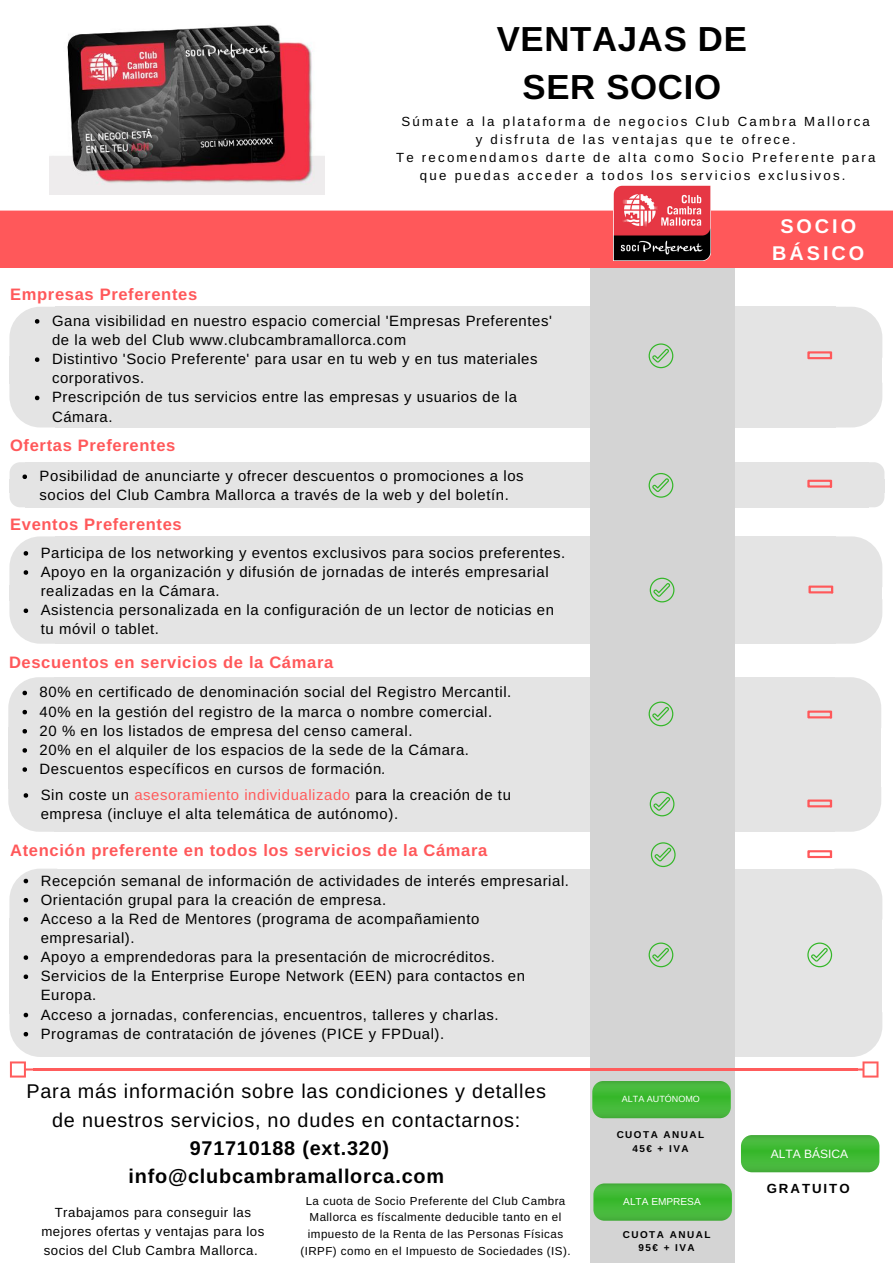
<style>
.page{position:relative;width:893px;height:1263px;background:#fff}
.page>*{position:absolute;margin:0;border:0;box-sizing:border-box;transform-origin:0 0}
.t1{font:700 34.8px/48.4px "Arimo";letter-spacing:.02em;color:#000;text-align:center}
.t2{font:19.8px/28.2px "Arimo";letter-spacing:.04em;color:#000;text-align:center}
.t3{font:700 19.8px/28.2px "Arimo";letter-spacing:.04em;color:#000;text-align:center}
.t4{font:700 19.8px/27px "Arimo";letter-spacing:.15em;color:#fff;text-align:center}
.t5{font:700 16.5px "Arimo";letter-spacing:.04em;color:#ff585a}
.t6{font:14.85px/19.2px "Arimo";letter-spacing:.04em;color:#000}
.t7{font:13.2px/18px "Arimo";letter-spacing:.17em;color:#000;text-align:center}
.t8{font:13.2px/19.2px "Arimo";letter-spacing:.04em;color:#000;text-align:center}
.t9{font:700 13.2px "Arimo";letter-spacing:.15em;color:#000}
.t10{font:12px "Arimo";color:#fff}
.t11{font:11.55px/17px "Arimo";letter-spacing:.04em;color:#000;text-align:center}
.t12{font:10.05px "Arimo";color:#fff}
.t13{font:700 9.9px/13.5px "Arimo";letter-spacing:.15em;color:#000;text-align:center}
.t14{font:9px "Arimo";color:#fff}
.s1{font-style:italic}
.s2{color:#ff5c5c}
</style>
<div class="page">
<svg style="left:869px;top:462px;width:15px;height:17px"></svg>
<div style="left:868px;top:479px;width:16px;height:13px;background:#e4e4e4"></div>
<div style="left:25px;top:479px;width:844px;height:13px;background:#e4e4e4"></div>
<div style="left:25px;top:462px;width:844px;height:18px;background:#e4e4e4"></div>
<div style="left:10px;top:479px;width:16px;height:13px;background:#e4e4e4"></div>
<div style="left:25px;top:492px;width:844px;height:15px;background:#e4e4e4"></div>
<svg style="left:10px;top:492px;width:15px;height:15px"></svg>
<svg style="left:869px;top:492px;width:15px;height:15px"></svg>
<div style="left:834px;top:586px;width:48px;height:15px;background:#e4e4e4"></div>
<div style="left:56px;top:586px;width:780px;height:15px;background:#e4e4e4"></div>
<div style="left:56px;top:536px;width:780px;height:51px;background:#e4e4e4"></div>
<div style="left:9px;top:586px;width:48px;height:15px;background:#e4e4e4"></div>
<div style="left:56px;top:599px;width:780px;height:45px;background:#e4e4e4"></div>
<svg style="left:836px;top:601px;width:46px;height:43px;background:#e6e6e6"></svg>
<div style="left:834px;top:356px;width:48px;height:28px;background:#e4e4e4"></div>
<div style="left:56px;top:356px;width:780px;height:28px;background:#e4e4e4"></div>
<div style="left:56px;top:307px;width:780px;height:51px;background:#e4e4e4"></div>
<div style="left:9px;top:356px;width:48px;height:28px;background:#e4e4e4"></div>
<div style="left:56px;top:383px;width:780px;height:44px;background:#e4e4e4"></div>
<svg style="left:836px;top:384px;width:46px;height:43px;background:#e6e6e6"></svg>
<svg style="left:836px;top:869px;width:46px;height:49px;background:#e6e6e6"></svg>
<div style="left:834px;top:918px;width:48px;height:96px;background:#e4e4e4"></div>
<div style="left:56px;top:918px;width:780px;height:96px;background:#e4e4e4"></div>
<div style="left:56px;top:869px;width:780px;height:50px;background:#e4e4e4"></div>
<div style="left:9px;top:918px;width:48px;height:96px;background:#e4e4e4"></div>
<div style="left:56px;top:1012px;width:780px;height:45px;background:#e4e4e4"></div>
<div style="left:833px;top:726px;width:48px;height:62px;background:#e4e4e4"></div>
<div style="left:55px;top:726px;width:780px;height:62px;background:#e4e4e4"></div>
<div style="left:55px;top:677px;width:780px;height:51px;background:#e4e4e4"></div>
<div style="left:8px;top:726px;width:48px;height:62px;background:#e4e4e4"></div>
<div style="left:55px;top:787px;width:780px;height:45px;background:#e4e4e4"></div>
<div style="left:590px;top:265px;width:144px;height:998px;background:#d4d4d4"></div>
<svg style="left:10px;top:462px;width:17px;height:17px"></svg>
<svg style="left:9px;top:536px;width:47px;height:50px;background:#e3e3e3"></svg>
<svg style="left:9px;top:601px;width:47px;height:43px;background:#e5e5e5"></svg>
<svg style="left:9px;top:307px;width:47px;height:55px"></svg>
<svg style="left:9px;top:384px;width:47px;height:43px;background:#e4e4e4"></svg>
<img style="left:50px;top:25px;width:274px;height:170px">
<div style="left:0;top:211px;width:893px;height:57px;background:#ff585a"></div>
<img style="left:614px;top:186px;width:96px;height:74px">
<svg style="left:8px;top:677px;width:47px;height:56px"></svg>
<svg style="left:23px;top:748px;width:4px;height:5px"></svg>
<svg style="left:23px;top:767px;width:4px;height:5px"></svg>
<svg style="left:9px;top:869px;width:47px;height:52px;background:#e1e1e1"></svg>
<svg style="left:24px;top:955px;width:4px;height:5px"></svg>
<svg style="left:24px;top:974px;width:4px;height:5px"></svg>
<svg style="left:649px;top:343px;width:24px;height:25px"></svg>
<svg style="left:649px;top:473px;width:24px;height:25px"></svg>
<svg style="left:650px;top:578px;width:24px;height:24px"></svg>
<svg style="left:649px;top:701px;width:24px;height:25px"></svg>
<svg style="left:650px;top:792px;width:24px;height:24px"></svg>
<svg style="left:651px;top:842px;width:25px;height:25px"></svg>
<svg style="left:649px;top:942px;width:24px;height:25px"></svg>
<svg style="left:807px;top:307px;width:75px;height:52px"></svg>
<svg style="left:807px;top:480px;width:25px;height:8px"></svg>
<svg style="left:808px;top:536px;width:74px;height:57px"></svg>
<svg style="left:807px;top:677px;width:74px;height:49px"></svg>
<svg style="left:807px;top:788px;width:74px;height:44px"></svg>
<svg style="left:807px;top:942px;width:25px;height:25px"></svg>
<svg style="left:807px;top:850px;width:25px;height:8px"></svg>
<div style="left:592px;top:1081px;width:139px;height:37px;background:#bfbfbf;border-radius:11px;opacity:.2"></div>
<div style="left:593px;top:1183px;width:139px;height:38px;background:#bfbfbf;border-radius:11px;opacity:.2"></div>
<div style="left:741px;top:1135px;width:138px;height:37px;background:#bfbfbf;border-radius:11px;opacity:.2"></div>
<hr style="left:33px;top:1068px;width:824px;height:2px;background:#ff5c5c">
<svg style="left:834px;top:1014px;width:48px;height:63px"></svg>
<svg style="left:9px;top:1012px;width:48px;height:65px"></svg>
<svg style="left:8px;top:788px;width:47px;height:44px;background:#e5e5e5"></svg>
<h1 class="t1" style="left:497px;top:14px;width:252px">VENTAJAS DE<br>SER SOCIO</h1>
<p class="t7" style="left:396px;top:113px;width:481px">Súmate a la plataforma de negocios Club Cambra Mallorca<br>y disfruta de las ventajas que te ofrece.<br>Te recomendamos darte de alta como Socio Preferente para que puedas acceder a todos los servicios exclusivos.</p>
<p class="t5" style="left:10px;top:285px;width:189px">Empresas Preferentes</p>
<p class="t6" style="left:52px;top:311px;width:501px">Gana visibilidad en nuestro espacio comercial 'Empresas Preferentes' de la web del Club www.clubcambramallorca.com<br>Distintivo 'Socio Preferente' para usar en tu web y en tus materiales corporativos.<br>Prescripción de tus servicios entre las empresas y usuarios de la Cámara.</p>
<p class="t5" style="left:10px;top:436px;width:167px">Ofertas Preferentes</p>
<p class="t6" style="left:40px;top:466px;width:485px">Posibilidad de anunciarte y ofrecer descuentos o promociones a los socios del Club Cambra Mallorca a través de la web y del boletín.</p>
<p class="t5" style="left:10px;top:515px;width:173px">Eventos Preferentes</p>
<p class="t6" style="left:41px;top:543px;width:526px">Participa de los networking y eventos exclusivos para socios preferentes.<br>Apoyo en la organización y difusión de jornadas de interés empresarial realizadas en la Cámara.<br>Asistencia personalizada en la configuración de un lector de noticias en tu móvil o tablet.</p>
<p class="t5" style="left:9px;top:653px;width:326px">Descuentos en servicios de la Cámara</p>
<p class="t6" style="left:40px;top:683px;width:473px">80% en certificado de denominación social del Registro Mercantil.<br>40% en la gestión del registro de la marca o nombre comercial.<br>20 % en los listados de empresa del censo cameral.<br>20% en el alquiler de los espacios de la sede de la Cámara.<br>Descuentos específicos en cursos de formación<span class="s1">.</span></p>
<p class="t6" style="left:41px;top:785px;width:472px">Sin coste un <span class="s2">asesoramiento individualizado</span> para la creación de tu empresa (incluye el alta telemática de autónomo).</p>
<p class="t5" style="left:10px;top:841px;width:479px">Atención preferente en todos los servicios de la Cámara</p>
<p class="t6" style="left:41px;top:871px;width:530px">Recepción semanal de información de actividades de interés empresarial.<br>Orientación grupal para la creación de empresa.<br>Acceso a la Red de Mentores (programa de acompañamiento empresarial).<br>Apoyo a emprendedoras para la presentación de microcréditos.<br>Servicios de la Enterprise Europe Network (EEN) para contactos en Europa.<br>Acceso a jornadas, conferencias, encuentros, talleres y charlas.<br>Programas de contratación de jóvenes (PICE y FPDual).</p>
<h2 class="t2" style="left:26px;top:1077px;width:521px">Para más información sobre las condiciones y detalles de nuestros servicios, no dudes en contactarnos:</h2>
<h2 class="t3" style="left:128px;top:1134px;width:317px">971710188 (ext.320) info@clubcambramallorca.com</h2>
<p class="t8" style="left:41px;top:1203px;width:225px">Trabajamos para conseguir las mejores ofertas y ventajas para los socios del Club Cambra Mallorca.</p>
<p class="t11" style="left:300px;top:1192px;width:272px">La cuota de Socio Preferente del Club Cambra Mallorca es físcalmente deducible tanto en el impuesto de la Renta de las Personas Físicas (IRPF) como en el Impuesto de Sociedades (IS).</p>
<p class="t14" style="left:622px;top:1094px;width:79px">ALTA AUTÓNOMO</p>
<p class="t13" style="left:617px;top:1128px;width:89px">CUOTA ANUAL<br>45€ + IVA</p>
<p class="t12" style="left:623px;top:1196px;width:79px">ALTA EMPRESA</p>
<p class="t13" style="left:623px;top:1227px;width:89px">CUOTA ANUAL<br>95€ + IVA</p>
<h2 class="t4" style="left:772px;top:213px;width:94px">SOCIO<br>BÁSICO</h2>
<p class="t10" style="left:771px;top:1147px;width:79px">ALTA BÁSICA</p>
<p class="t9" style="left:767px;top:1180px;width:84px">GRATUITO</p>
</div>
